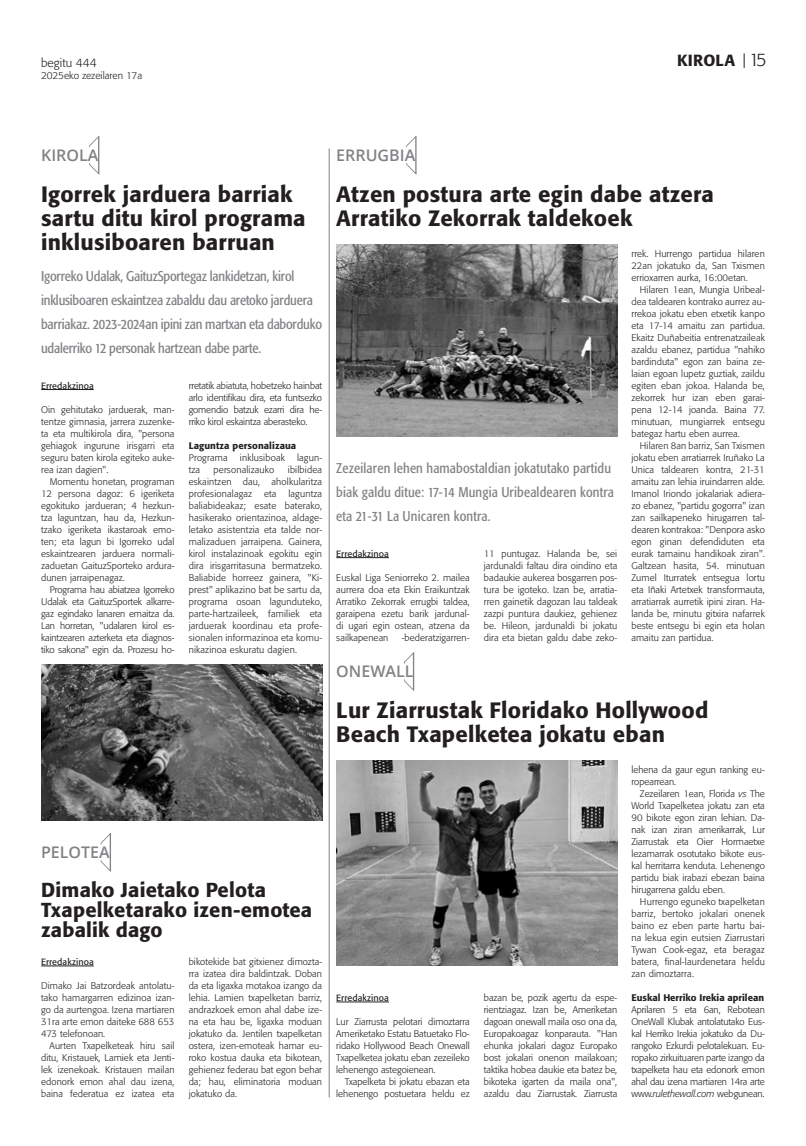
<style>
.page{position:relative;width:806px;height:1146px;background:#fff}
.page>*{position:absolute;margin:0;border:0;box-sizing:border-box;transform-origin:0 0}
.Titularra_16{font:500 22px/24px "Formata";letter-spacing:.01em;color:#231f20}
.Titularra_16-2{font:500 20px/20px "Formata";letter-spacing:.01em;color:#231f20}
.Titularra_16-3{font:300 18px "Formata";color:#231f20}
.azpisaila_herriak_kirola_kultura{font:600 16px "Open Sans";color:#808285}
.Titularra_16-4{font:500 16px "Formata";letter-spacing:.01em;color:#231f20}
.Testua{font:condensed 14px/24px "Formata";letter-spacing:-.015em;color:#808285}
.Testua-2{font:condensed 14px/24px "Formata";letter-spacing:.01em;color:#808285}
.t1{font:300 12px "Formata";color:#231f20}
.t2{font:300 10px "Formata";color:#231f20}
.Testua-3{font:300 9.5px/12px "Formata";letter-spacing:.01em;color:#231f20;text-align:justify}
.Testua-4{font:500 9.5px "Formata";color:#231f20}
.TItularra_18{font:9px "Formata";letter-spacing:.01em;color:#231f20}
.s1{font-style:italic}
</style>
<div class="page">
<svg style="left:743px;top:53px;width:1px;height:15px"></svg>
<svg style="left:89px;top:136px;width:10px;height:38px"></svg>
<hr style="left:41px;top:389px;width:53px;height:1px;background:#231f20">
<hr style="left:336px;top:557px;width:52px;height:1px;background:#231f20">
<img style="left:336px;top:244px;width:281px;height:192px">
<hr style="left:329px;top:148px;width:1px;height:949px;background:#808285">
<img style="left:41px;top:664px;width:281px;height:156px">
<svg style="left:403px;top:652px;width:11px;height:38px"></svg>
<hr style="left:336px;top:1001px;width:52px;height:1px;background:#231f20">
<svg style="left:406px;top:136px;width:10px;height:38px"></svg>
<svg style="left:101px;top:833px;width:10px;height:38px"></svg>
<hr style="left:41px;top:965px;width:53px;height:1px;background:#231f20">
<img style="left:336px;top:760px;width:281px;height:204px">
<p class="t1" style="left:41px;top:56px;width:57px">begitu 444</p>
<p class="Titularra_16-4" style="left:676px;top:50px;width:59px">KIROLA</p>
<p class="Titularra_16-3" style="left:748px;top:49px;width:19px">15</p>
<p class="t2" style="left:41px;top:70px;width:102px">2025eko zezeilaren 17a</p>
<p class="azpisaila_herriak_kirola_kultura" style="left:41px;top:144px;width:59px">KIROLA</p>
<p class="Titularra_16" style="left:41px;top:182px;width:266px">Igorrek jarduera barriak sartu ditu kirol programa inklusiboaren barruan</p>
<p class="Testua" style="left:41px;top:264px;width:282px">Igorreko Udalak, GaituzSportegaz lankidetzan, kirol inklusiboaren eskaintzea zabaldu dau aretoko jarduera barriakaz. 2023-2024an ipini zan martxan eta daborduko udalerriko 12 personak hartzean dabe parte.</p>
<p class="TItularra_18" style="left:41px;top:380px;width:54px">Erredakzinoa</p>
<p class="Testua-3" style="left:41px;top:403px;width:135px">Oin gehitutako jarduerak, man&shy;tentze gimnasia, jarrera zuzenke&shy;ta eta multikirola dira, "persona gehiagok ingurune irisgarri eta seguru baten kirola egiteko auke&shy;rea izan dagien".</p>
<p class="Testua-3" style="left:41px;top:475px;width:135px;text-indent:9px">Momentu honetan, programan 12 persona dagoz: 6 igeriketa egokituko jardueran; 4 hezkun&shy;tza laguntzan, hau da, Hezkun&shy;tzako igeriketa ikastaroak emo&shy;ten; eta lagun bi Igorreko udal eskaintzearen jarduera normali&shy;zaduetan GaituzSporteko ardura&shy;dunen jarraipenagaz.</p>
<p class="Testua-3" style="left:41px;top:583px;width:135px;text-indent:9px">Programa hau abiatzea Igorreko Udalak eta GaituzSportek alkarre&shy;gaz egindako lanaren emaitza da.<br>Lan horretan, "udalaren kirol es&shy;kaintzearen azterketa eta diagnos&shy;tiko sakona" egin da. Prozesu ho-</p>
<p class="Testua-3" style="left:189px;top:379px;width:135px">rretatik abiatuta, hobetzeko hainbat arlo identifikau dira, eta funtsezko gomendio batzuk ezarri dira he&shy;rriko kirol eskaintza aberasteko.</p>
<p class="Testua-4" style="left:189px;top:439px;width:109px">Laguntza personalizaua</p>
<p class="Testua-3" style="left:189px;top:451px;width:41px">Programa</p>
<p class="Testua-3" style="left:240px;top:451px;width:47px">inklusiboak</p>
<p class="Testua-3" style="left:297px;top:451px;width:27px">lagun-</p>
<p class="Testua-3" style="left:189px;top:463px;width:13px">tza</p>
<p class="Testua-3" style="left:213px;top:463px;width:62px">personalizauko</p>
<p class="Testua-3" style="left:189px;top:463px;width:135px;text-indent:99px">ibilbidea eskaintzen dau, aholkularitza profesionalagaz</p>
<p class="Testua-3" style="left:189px;top:487px;width:135px;text-indent:100px">laguntza baliabideakaz; esate baterako, hasikerako orientazinoa, aldage&shy;letako asistentzia eta talde nor&shy;malizaduen jarraipena. Gainera, kirol instalazinoak egokitu egin dira irisgarritasuna bermatzeko.<br>Baliabide horreez gainera, "Ki&shy;prest" aplikazino bat be sartu da, programa osoan lagunduteko, parte-hartzaileek, familiek eta jarduerak koordinau eta profe&shy;sionalen informazinoa eta komu&shy;nikazinoa eskuratu dagien.</p>
<p class="Testua-3" style="left:264px;top:487px;width:14px">eta</p>
<p class="azpisaila_herriak_kirola_kultura" style="left:41px;top:840px;width:70px">PELOTEA</p>
<p class="Titularra_16-2" style="left:41px;top:879px;width:272px">Dimako Jaietako Pelota<br>Txapelketarako izen-emotea zabalik dago</p>
<p class="TItularra_18" style="left:41px;top:956px;width:54px">Erredakzinoa</p>
<p class="Testua-3" style="left:41px;top:979px;width:135px">Dimako Jai Batzordeak antolatu&shy;tako hamargarren edizinoa izan&shy;go da aurtengoa. Izena martiaren 31ra arte emon daiteke 688 653<br>473 telefonoan.</p>
<p class="Testua-3" style="left:41px;top:1039px;width:135px;text-indent:9px">Aurten Txapelketeak hiru sail ditu, Kristauek, Lamiek eta Jenti&shy;lek izenekoak. Kristauen mailan edonork emon ahal dau izena, baina federatua ez izatea eta</p>
<p class="Testua-3" style="left:189px;top:955px;width:135px">bikotekide bat gitxienez dimozta&shy;rra izatea dira baldintzak. Doban da eta ligaxka motakoa izango da lehia. Lamien txapelketan barriz, andrazkoek emon ahal dabe ize&shy;na eta hau be, ligaxka moduan jokatuko da. Jentilen txapelketan ostera, izen-emoteak hamar eu&shy;roko kostua dauka eta bikotean, gehienez federau bat egon behar da; hau, eliminatoria moduan jokatuko da.</p>
<p class="azpisaila_herriak_kirola_kultura" style="left:336px;top:144px;width:80px">ERRUGBIA</p>
<p class="Titularra_16" style="left:336px;top:182px;width:379px">Atzen postura arte egin dabe atzera<br>Arratiko Zekorrak taldekoek</p>
<p class="Testua-2" style="left:336px;top:456px;width:279px">Zezeilaren lehen hamabostaldian jokatutako partidu biak galdu ditue: 17-14 Mungia Uribealdearen kontra eta 21-31 La Unicaren kontra.</p>
<p class="TItularra_18" style="left:336px;top:548px;width:54px">Erredakzinoa</p>
<p class="Testua-3" style="left:336px;top:571px;width:135px">Euskal Liga Seniorreko 2. mailea aurrera doa eta Ekin Eraikuntzak Arratiko Zekorrak errugbi taldea, garaipena ezetu barik jardunal&shy;di ugari egin ostean, atzena da sailkapenean</p>
<p class="Testua-3" style="left:401px;top:631px;width:69px">-bederatzigarren-</p>
<p class="azpisaila_herriak_kirola_kultura" style="left:336px;top:660px;width:79px">ONEWALL</p>
<p class="Testua-3" style="left:483px;top:547px;width:135px">11 puntugaz. Halanda be, sei jardunaldi faltau dira oindino eta badaukie aukerea bosgarren pos&shy;tura be igoteko. Izan be, arratia&shy;rren gainetik dagozan lau taldeak zazpi puntura daukiez, gehienez be. Hileon, jardunaldi bi jokatu dira eta bietan galdu dabe zeko-</p>
<p class="Testua-3" style="left:631px;top:247px;width:135px">rrek. Hurrengo partidua hilaren 22an jokatuko da, San Txismen errioxarren aurka, 16:00etan.</p>
<p class="Testua-3" style="left:631px;top:283px;width:135px;text-indent:9px">Hilaren 1ean, Mungia Uribeal&shy;dea taldearen kontrako aurrez au&shy;rrekoa jokatu eben etxetik kanpo eta 17-14 amaitu zan partidua.<br>Ekaitz Duñabeitia entrenatzaileak azaldu ebanez, partidua "nahiko bardinduta" egon zan baina ze&shy;laian egoan lupetz guztiak, zaildu egiten eban jokoa. Halanda be, zekorrek hur izan eben garai&shy;pena 12-14 joanda. Baina 77. minutuan, mungiarrek entsegu bategaz hartu eben aurrea.</p>
<p class="Testua-3" style="left:631px;top:439px;width:135px;text-indent:9px">Hilaren 8an barriz, San Txismen jokatu eben arratiarrek Iruñako La Unica taldearen kontra, 21-31 amaitu zan lehia iruindarren alde.<br>Imanol Iriondo jokalariak adiera&shy;zo ebanez, "partidu gogorra" izan zan sailkapeneko hirugarren tal&shy;dearen kontrakoa: "Denpora asko egon ginan defendiduten eta eurak tamainu handikoak ziran".<br>Galtzean hasita, 54. minutuan Zumel Iturratek entsegua lortu eta Iñaki Artetxek transformauta, arratiarrak aurretik ipini ziran. Ha&shy;landa be, minutu gitxira nafarrek beste entsegu bi egin eta holan amaitu zan partidua.</p>
<p class="Titularra_16" style="left:336px;top:698px;width:373px">Lur Ziarrustak Floridako Hollywood<br>Beach Txapelketea jokatu eban</p>
<p class="TItularra_18" style="left:336px;top:992px;width:54px">Erredakzinoa</p>
<p class="Testua-3" style="left:336px;top:1015px;width:135px">Lur Ziarrusta pelotari dimoztarra Ameriketako Estatu Batuetako Flo&shy;ridako Hollywood Beach Onewall Txapelketea jokatu eban zezeileko lehenengo astegoienean.</p>
<p class="Testua-3" style="left:336px;top:1075px;width:135px;text-align:right">Txapelketa bi jokatu ebazan eta lehenengo postuetara heldu ez</p>
<p class="Testua-3" style="left:483px;top:991px;width:135px">bazan be, pozik agertu da espe&shy;rientziagaz. Izan be, Ameriketan dagoan onewall maila oso ona da, Europakoagaz konparauta. "Han ehunka jokalari dagoz Europako bost jokalari onenon mailakoan; taktika hobea daukie eta batez be, bikoteka igarten da maila ona", azaldu dau Ziarrustak. Ziarrusta</p>
<p class="Testua-3" style="left:631px;top:763px;width:135px">lehena da gaur egun ranking eu&shy;ropearrean.</p>
<p class="Testua-3" style="left:631px;top:787px;width:135px;text-indent:9px">Zezeilaren 1ean, Florida <span class="s1">vs</span> The World Txapelketea jokatu zan eta 90 bikote egon ziran lehian. Da&shy;nak izan ziran amerikarrak, Lur Ziarrustak eta Oier Hormaetxe lezamarrak osotutako bikote eus&shy;kal herritarra kenduta. Lehenengo partidu biak irabazi ebezan baina hirugarrena galdu eben.</p>
<p class="Testua-3" style="left:631px;top:895px;width:135px;text-indent:9px">Hurrengo eguneko txapelketan barriz, bertoko jokalari onenek baino ez eben parte hartu bai&shy;na lekua egin eutsien Ziarrustari Tywan Cook-egaz, eta beragaz batera, final-laurdenetara heldu zan dimoztarra.</p>
<p class="Testua-4" style="left:631px;top:991px;width:134px">Euskal Herriko Irekia aprilean</p>
<p class="Testua-3" style="left:631px;top:1003px;width:135px">Aprilaren 5 eta 6an, Rebotean OneWall Klubak antolatutako Eus&shy;kal Herriko Irekia jokatuko da Du&shy;rangoko Ezkurdi pelotalekuan. Eu&shy;ropako zirkuituaren parte izango da txapelketa hau eta edonork emon ahal dau izena martiaren 14ra arte www.<span class="s1">rulethewall.com</span> webgunean.</p>
</div>
